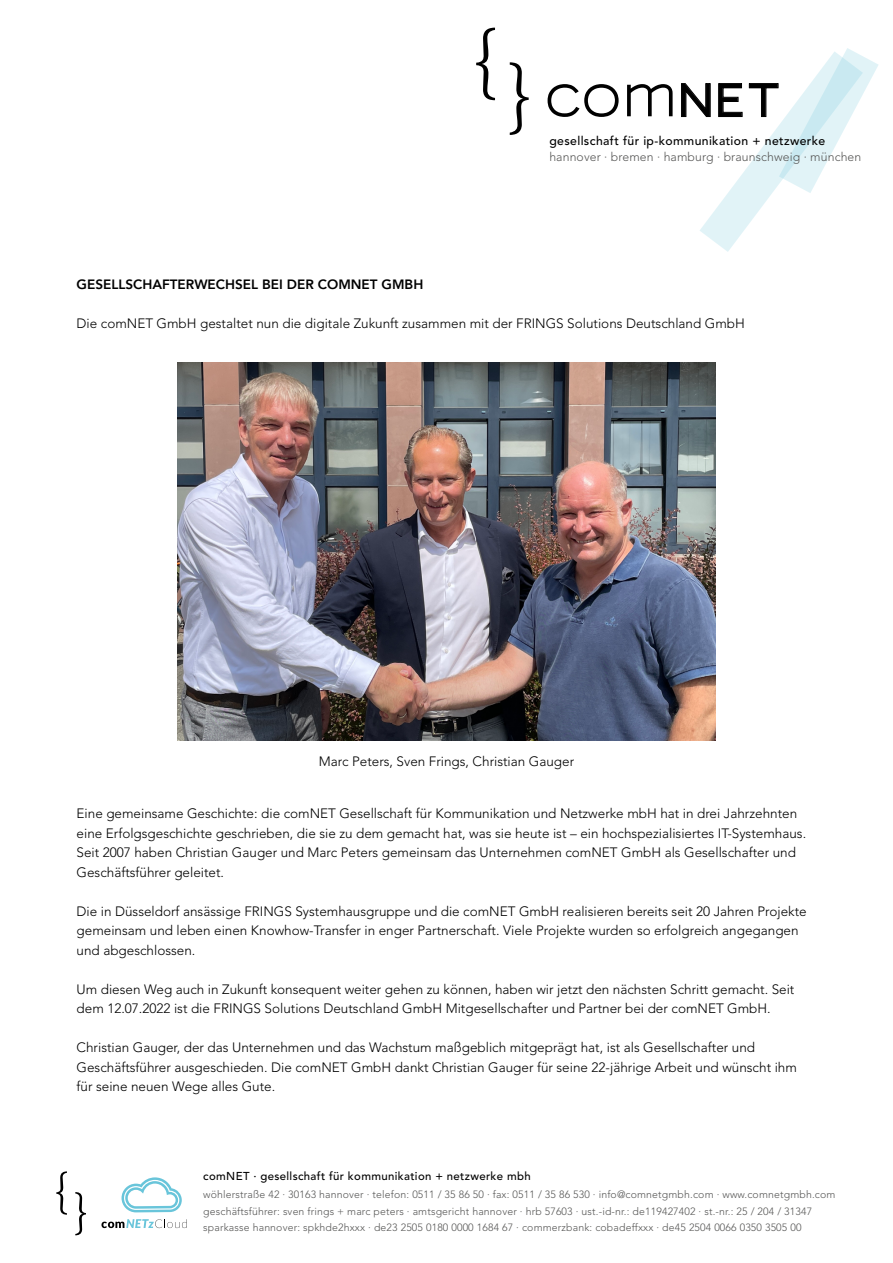
<style>
.page{position:relative;width:893px;height:1263px;background:#fff}
.page>*{position:absolute;margin:0;border:0;box-sizing:border-box;transform-origin:0 0}
.t1{font:700 54.15px "Sansumi";color:#000}
.t2{font:300 13.5px/19.5px "Avenir";color:#000}
.t3{font:800 13.5px "Avenir";color:#000}
.t4{font:300 12.3px "Avenir";letter-spacing:.01em;color:#575756}
.t5{font:500 12.3px "Avenir";letter-spacing:.03em;color:#000}
.t6{font:500 11.4px "Avenir";letter-spacing:.03em;color:#000}
.t7{font:300 10.5px/16.5px "Avenir";letter-spacing:.015em;color:#575756}
.s1{font-weight:800;font-size:41.7px}
</style>
<div class="page">
<svg style="left:700px;top:48px;width:178px;height:204px"></svg>
<svg style="left:476px;top:28px;width:53px;height:107px"></svg>
<svg style="left:56px;top:1171px;width:30px;height:64px"></svg>
<svg style="left:122px;top:1177px;width:60px;height:35px"></svg>
<svg style="left:101px;top:1219px;width:86px;height:9px"></svg>
<img style="left:178px;top:362px;width:537px;height:378px">
<h1 class="t1" style="left:545px;top:66px;width:234px">com<span class="s1">NET</span></h1>
<p class="t5" style="left:549px;top:133px;width:277px">gesellschaft für ip-kommunikation + netzwerke</p>
<p class="t4" style="left:549px;top:150px;width:313px">hannover · bremen · hamburg · braunschweig · münchen</p>
<p class="t3" style="left:77px;top:274px;width:348px">GESELLSCHAFTERWECHSEL BEI DER COMNET GMBH</p>
<p class="t2" style="left:77px;top:313px;width:670px">Die comNET GmbH gestaltet nun die digitale Zukunft zusammen mit der FRINGS Solutions Deutschland GmbH</p>
<p class="t2" style="left:319px;top:752px;width:257px">Marc Peters, Sven Frings, Christian Gauger</p>
<p class="t2" style="left:77px;top:804px;width:731px">Eine gemeinsame Geschichte: die comNET Gesellschaft für Kommunikation und Netzwerke mbH hat in drei Jahrzehnten eine Erfolgsgeschichte geschrieben, die sie zu dem gemacht hat, was sie heute ist – ein hochspezialisiertes IT-Systemhaus.<br>Seit 2007 haben Christian Gauger und Marc Peters gemeinsam das Unternehmen comNET GmbH als Gesellschafter und Geschäftsführer geleitet.</p>
<p class="t2" style="left:77px;top:901px;width:732px">Die in Düsseldorf ansässige FRINGS Systemhausgruppe und die comNET GmbH realisieren bereits seit 20 Jahren Projekte gemeinsam und leben einen Knowhow-Transfer in enger Partnerschaft. Viele Projekte wurden so erfolgreich angegangen und abgeschlossen.</p>
<p class="t2" style="left:77px;top:979px;width:719px">Um diesen Weg auch in Zukunft konsequent weiter gehen zu können, haben wir jetzt den nächsten Schritt gemacht. Seit dem 12.07.2022 ist die FRINGS Solutions Deutschland GmbH Mitgesellschafter und Partner bei der comNET GmbH.</p>
<p class="t2" style="left:77px;top:1038px;width:722px">Christian Gauger, der das Unternehmen und das Wachstum maßgeblich mitgeprägt hat, ist als Gesellschafter und<br>Geschäftsführer ausgeschieden. Die comNET GmbH dankt Christian Gauger für seine 22-jährige Arbeit und wünscht ihm für seine neuen Wege alles Gute.</p>
<p class="t6" style="left:203px;top:1169px;width:329px">comNET · gesellschaft für kommunikation + netzwerke mbh</p>
<p class="t7" style="left:203px;top:1186px;width:634px">wöhlerstraße 42 · 30163 hannover · telefon: 0511 / 35 86 50 · fax: 0511 / 35 86 530 · info@comnetgmbh.com · www.comnetgmbh.com geschäftsführer: sven frings + marc peters · amtsgericht hannover · hrb 57603 · ust.-id-nr.: de119427402 · st.-nr.: 25 / 204 / 31347 sparkasse hannover: spkhde2hxxx · de23 2505 0180 0000 1684 67 · commerzbank: cobadeffxxx · de45 2504 0066 0350 3505 00</p>
</div>
